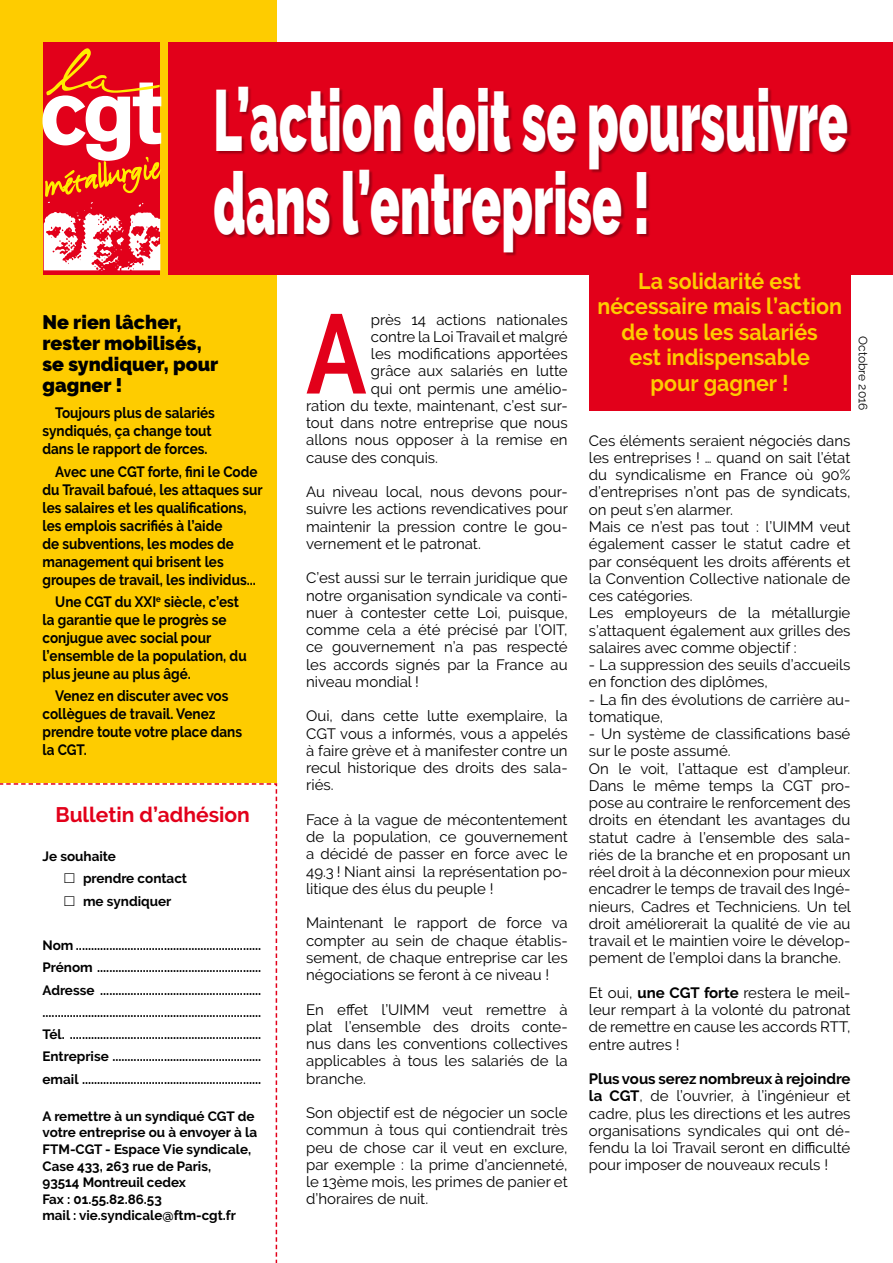
<style>
.page{position:relative;width:893px;height:1263px;background:#fff}
.page>*{position:absolute;margin:0;border:0;box-sizing:border-box;transform-origin:0 0}
.t1{font:700 112.2px "Raleway";color:#e2001a;scale:.8 1}
.t2{font:900 86.4px/82.5px "Raleway";color:#fff;scale:.57 1}
.t3{font:700 22.5px/25.5px "Raleway";color:#fecc00;text-align:center;scale:.95 1}
.t4{font:700 21px "Raleway";color:#e2001a}
.t5{font:900 19.5px/21px "Raleway";color:#000}
.t6{font:15px/17.2px "Raleway";color:#000;text-align:justify}
.t7{font:700 15px/18px "Raleway";color:#000;scale:.9 1}
.t8{font:700 13.5px/22.2px "Raleway";color:#000}
.t9{font:12px "Raleway";color:#000}
.s1{font-weight:700}
</style>
<div class="page">
<div style="left:0;top:0;width:276px;height:1263px;background:#fecc00"></div>
<div style="left:44px;top:43px;width:116px;height:232px;background:#e2001a"></div>
<svg style="left:43px;top:48px;width:118px;height:222px"></svg>
<div style="left:168px;top:43px;width:725px;height:232px;background:#e2001a"></div>
<div style="left:215px;top:87px;width:637px;height:169px;background:#000;opacity:.3"></div>
<div style="left:589px;top:248px;width:261px;height:162px;background:#e2001a"></div>
<div style="left:0;top:783px;width:277px;height:480px;background:#fff"></div>
<h2 class="t2" style="left:213px;top:80px;width:1115px">L’action doit se poursuivre dans l’entreprise !</h2>
<h3 class="t3" style="left:597px;top:268px;width:259px">La solidarité est nécessaire mais l’action de tous les salariés<br>est indispensable<br>pour gagner !</h3>
<h1 class="t1" style="left:306px;top:290px;width:77px">A</h1>
<p class="t6" style="left:371px;top:311px;width:198px">près 14 actions nationales</p>
<h3 class="t5" style="left:43px;top:311px;width:177px">Ne rien lâcher, rester mobilisés, se syndiquer, pour gagner !</h3>
<p class="t7" style="left:43px;top:404px;width:193px;text-indent:13px">Toujours plus de salariés syndiqués, ça change tout dans le rapport de forces.</p>
<p class="t7" style="left:43px;top:462px;width:246px;text-indent:13px">Avec une CGT forte, fini le Code du Travail bafoué, les attaques sur les salaires et les qualifications, les emplois sacrifiés à l’aide<br>de subventions, les modes de management qui brisent les groupes de travail, les individus...</p>
<p class="t7" style="left:43px;top:593px;width:228px;text-indent:13px">Une CGT du XXI<sup>e</sup> siècle, c’est la garantie que le progrès se conjugue avec social pour l’ensemble de la population, du plus jeune au plus âgé.</p>
<p class="t7" style="left:43px;top:687px;width:223px;text-indent:13px">Venez en discuter avec vos collègues de travail. Venez prendre toute votre place dans la CGT.</p>
<p class="t6" style="left:371px;top:328px;width:198px">contre la Loi Travail et malgré</p>
<p class="t6" style="left:371px;top:345px;width:198px">les modifications apportées</p>
<p class="t6" style="left:371px;top:362px;width:198px">grâce aux salariés en lutte</p>
<p class="t6" style="left:371px;top:380px;width:198px">qui ont permis une amélio-</p>
<p class="t6" style="left:306px;top:397px;width:263px">ration du texte, maintenant, c’est sur-</p>
<p class="t6" style="left:306px;top:414px;width:263px">tout dans notre entreprise que nous</p>
<p class="t6" style="left:306px;top:431px;width:263px">allons nous opposer à la remise en</p>
<p class="t6" style="left:306px;top:449px;width:133px">cause des conquis.</p>
<p class="t6" style="left:306px;top:483px;width:263px">Au niveau local, nous devons pour&shy;suivre les actions revendicatives pour maintenir la pression contre le gou&shy;vernement et le patronat.</p>
<p class="t6" style="left:306px;top:569px;width:263px">C’est aussi sur le terrain juridique que notre organisation syndicale va conti&shy;nuer à contester cette Loi, puisque, comme cela a été précisé par l’OIT, ce gouvernement n’a pas respecté les accords signés par la France au niveau mondial !</p>
<p class="t6" style="left:306px;top:707px;width:263px">Oui, dans cette lutte exemplaire, la CGT vous a informés, vous a appelés à faire grève et à manifester contre un recul historique des droits des sala&shy;riés.</p>
<p class="t6" style="left:306px;top:811px;width:263px">Face à la vague de mécontentement de la population, ce gouvernement a décidé de passer en force avec le 49.3 ! Niant ainsi la représentation po&shy;litique des élus du peuple !</p>
<p class="t6" style="left:306px;top:914px;width:263px">Maintenant le rapport de force va compter au sein de chaque établis&shy;sement, de chaque entreprise car les négociations se feront à ce niveau !</p>
<p class="t6" style="left:306px;top:1001px;width:263px">En effet l’UIMM veut remettre à plat l’ensemble des droits conte&shy;nus dans les conventions collectives applicables à tous les salariés de la branche.</p>
<p class="t6" style="left:306px;top:1104px;width:263px">Son objectif est de négocier un socle commun à tous qui contiendrait très peu de chose car il veut en exclure, par exemple : la prime d’ancienneté, le 13ème mois, les primes de panier et d’horaires de nuit.</p>
<p class="t9" style="left:870px;top:336px;width:75px;rotate:90deg">Octobre 2016</p>
<p class="t6" style="left:589px;top:432px;width:263px;text-align:left">Ces éléments seraient négociés dans les entreprises ! … quand on sait l’état du syndicalisme en France où 90% d’entreprises n’ont pas de syndicats, on peut s’en alarmer.<br>Mais ce n’est pas tout : l’UIMM veut également casser le statut cadre et par conséquent les droits afférents et la Convention Collective nationale de ces catégories.<br>Les employeurs de la métallurgie s’attaquent également aux grilles des salaires avec comme objectif :</p>
<p class="t6" style="left:589px;top:656px;width:263px">- La suppression des seuils d’accueils en fonction des diplômes,</p>
<p class="t6" style="left:589px;top:690px;width:263px">- La fin des évolutions de carrière au&shy;tomatique,</p>
<p class="t6" style="left:589px;top:725px;width:263px;text-align:left">- Un système de classifications basé sur le poste assumé.<br>On le voit, l’attaque est d’ampleur.<br>Dans le même temps la CGT pro&shy;pose au contraire le renforcement des droits en étendant les avantages du statut cadre à l’ensemble des sala&shy;riés de la branche et en proposant un réel droit à la déconnexion pour mieux encadrer le temps de travail des Ingé&shy;nieurs, Cadres et Techniciens. Un tel droit améliorerait la qualité de vie au travail et le maintien voire le dévelop&shy;pement de l’emploi dans la branche.</p>
<p class="t6" style="left:589px;top:984px;width:263px">Et oui, <span class="s1">une CGT forte</span> restera le meil&shy;leur rempart à la volonté du patronat de remettre en cause les accords RTT, entre autres !</p>
<p class="t6" style="left:589px;top:1070px;width:263px"><span class="s1">Plus vous serez nombreux à rejoindre la CGT</span>, de l’ouvrier, à l’ingénieur et cadre, plus les directions et les autres organisations syndicales qui ont dé&shy;fendu la loi Travail seront en difficulté pour imposer de nouveaux reculs !</p>
<h3 class="t4" style="left:55px;top:803px;width:196px">Bulletin d’adhésion</h3>
<p class="t8" style="left:83px;top:845px;width:106px;text-indent:-40px">Je souhaite<br>prendre contact me syndiquer</p>
<p class="t8" style="left:43px;top:934px;width:220px;text-align:justify">Nom .............................................................<br>Prénom ......................................................<br>Adresse ..................................................... ........................................................................<br>Tél. ...............................................................<br>Entreprise ................................................. email ...........................................................</p>
<p class="t8" style="left:43px;top:1108px;width:216px;line-height:16.5px">A remettre à un syndiqué CGT de votre entreprise ou à envoyer à la<br>FTM-CGT - Espace Vie syndicale,<br>Case 433, 263 rue de Paris,<br>93514 Montreuil cedex<br>Fax : 01.55.82.86.53<br>mail : vie.syndicale@ftm-cgt.fr</p>
</div>
